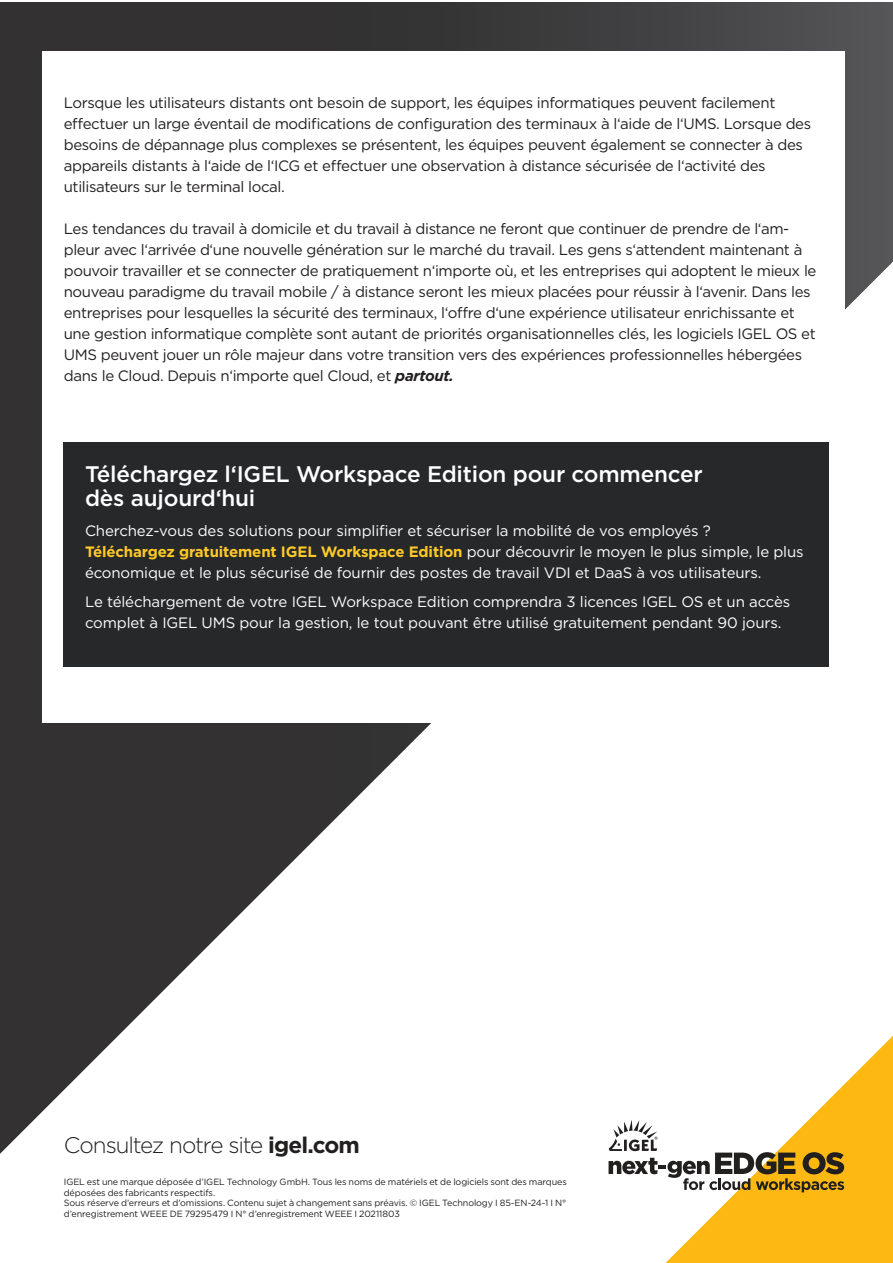
<style>
.page{position:relative;width:893px;height:1263px;background:#fff}
.page>*{position:absolute;margin:0;border:0;box-sizing:border-box;transform-origin:0 0}
.t1{font:500 22.5px/24px "Gotham";letter-spacing:-.01em;color:#fff}
.t2{font:300 22.5px "Gotham";letter-spacing:-.055em;color:#221f1f}
.t3{font:15px/21px "Gotham";letter-spacing:-.025em;color:#221f1f}
.t4{font:15px/21px "Gotham";letter-spacing:-.01em;color:#fff}
.t5{font:9px/10.5px "Gotham";letter-spacing:-.015em;color:#221f1f}
.s1{font-weight:700;font-style:italic}
.s2{font-weight:700;color:#ffc927}
.s3{font-weight:700}
</style>
<div class="page">
<svg style="left:665px;top:1154px;width:228px;height:109px;background:#fdc133"></svg>
<img style="left:0;top:2px;width:893px;height:1152px">
<div style="left:43px;top:51px;width:802px;height:672px;background:#fff"></div>
<div style="left:64px;top:442px;width:765px;height:225px;background:#26282a"></div>
<svg style="left:609px;top:1119px;width:235px;height:73px"></svg>
<p class="t3" style="left:64px;top:92px;width:749px">Lorsque les utilisateurs distants ont besoin de support, les équipes informatiques peuvent facilement effectuer un large éventail de modifications de configuration des terminaux à l‘aide de l‘UMS. Lorsque des besoins de dépannage plus complexes se présentent, les équipes peuvent également se connecter à des appareils distants à l‘aide de l‘ICG et effectuer une observation à distance sécurisée de l‘activité des utilisateurs sur le terminal local.</p>
<p class="t3" style="left:64px;top:218px;width:754px">Les tendances du travail à domicile et du travail à distance ne feront que continuer de prendre de l‘am&shy;pleur avec l‘arrivée d‘une nouvelle génération sur le marché du travail. Les gens s‘attendent maintenant à pouvoir travailler et se connecter de pratiquement n‘importe où, et les entreprises qui adoptent le mieux le nouveau paradigme du travail mobile / à distance seront les mieux placées pour réussir à l‘avenir. Dans les entreprises pour lesquelles la sécurité des terminaux, l‘offre d‘une expérience utilisateur enrichissante et une gestion informatique complète sont autant de priorités organisationnelles clés, les logiciels IGEL OS et UMS peuvent jouer un rôle majeur dans votre transition vers des expériences professionnelles hébergées dans le Cloud. Depuis n‘importe quel Cloud, et <span class="s1">partout.</span></p>
<h1 class="t1" style="left:85px;top:463px;width:619px">Téléchargez l‘IGEL Workspace Edition pour commencer dès aujourd‘hui</h1>
<p class="t4" style="left:85px;top:520px;width:720px">Cherchez-vous des solutions pour simplifier et sécuriser la mobilité de vos employés ?<br><span class="s2">Téléchargez gratuitement IGEL Workspace Edition</span> pour découvrir le moyen le plus simple, le plus économique et le plus sécurisé de fournir des postes de travail VDI et DaaS à vos utilisateurs.</p>
<p class="t4" style="left:85px;top:591px;width:707px">Le téléchargement de votre IGEL Workspace Edition comprendra 3 licences IGEL OS et un accès complet à IGEL UMS pour la gestion, le tout pouvant être utilisé gratuitement pendant 90 jours.</p>
<h1 class="t2" style="left:64px;top:1135px;width:298px">Consultez notre site <span class="s3">igel.com</span></h1>
<p class="t5" style="left:64px;top:1177px;width:505px">IGEL est une marque déposée d’IGEL Technology GmbH. Tous les noms de matériels et de logiciels sont des marques déposées des fabricants respectifs.<br>Sous réserve d’erreurs et d’omissions. Contenu sujet à changement sans préavis. © IGEL Technology I 85-EN-24-1 I N° d’enregistrement WEEE DE 79295479 I N° d’enregistrement WEEE I 20211803</p>
</div>
